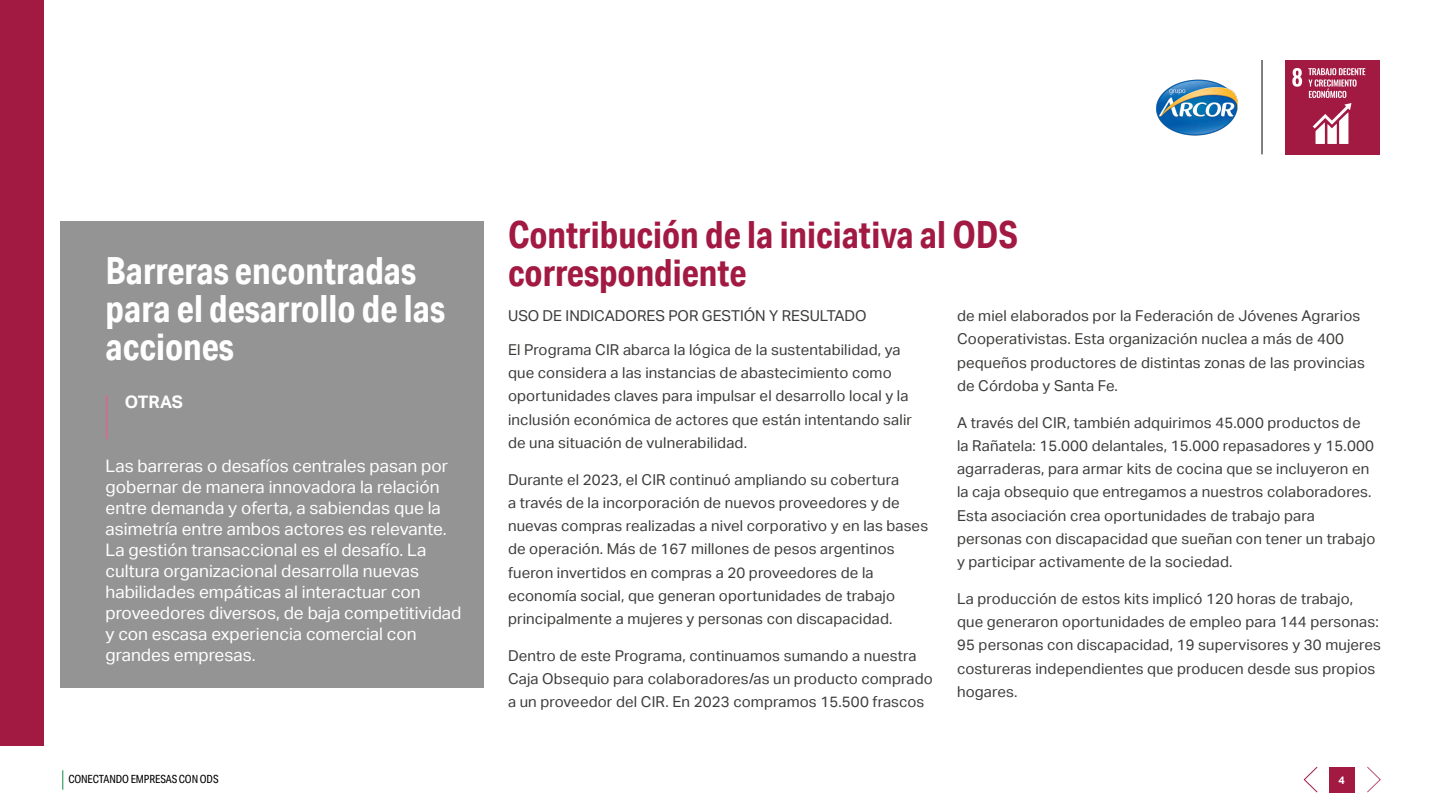
<style>
.page{position:relative;width:1440px;height:810px;background:#fff}
.page>*{position:absolute;margin:0;border:0;box-sizing:border-box;transform-origin:0 0}
.t1{font:700 37.5px/38.2px "Aktiv Grotesk Cd";color:#fff}
.t2{font:700 37.5px/38.2px "Aktiv Grotesk Cd";color:#a21942}
.t3{font:17.25px/21px "Aktiv Grotesk";color:#fff}
.t4{font:700 17.25px "Aktiv Grotesk";letter-spacing:-.01em;color:#fff}
.t5{font:15px/23.2px "Aktiv Grotesk";letter-spacing:.01em;color:#3c3c3b}
.t6{font:11.25px "Aktiv Grotesk Cd";letter-spacing:-.01em;color:#000}
.t7{font:700 10.88px "Aktiv Grotesk";color:#fff}
</style>
<div class="page">
<svg style="left:62px;top:770px;width:1px;height:20px"></svg>
<div style="left:1329px;top:767px;width:25px;height:26px;background:#a21942"></div>
<img style="left:1285px;top:60px;width:95px;height:95px">
<hr style="left:1262px;top:60px;width:1px;height:94px;background:#000">
<svg style="left:1303px;top:766px;width:15px;height:27px"></svg>
<svg style="left:1367px;top:766px;width:14px;height:27px"></svg>
<img style="left:1156px;top:79px;width:82px;height:57px">
<div style="left:0;top:0;width:44px;height:746px;background:#a21942"></div>
<div style="left:60px;top:221px;width:424px;height:467px;background:#949494"></div>
<hr style="left:106px;top:395px;width:2px;height:44px;background:#c7758e">
<h1 class="t1" style="left:106px;top:251px;width:341px">Barreras encontradas para el desarrollo de las acciones</h1>
<p class="t4" style="left:125px;top:392px;width:60px">OTRAS</p>
<p class="t3" style="left:106px;top:456px;width:357px">Las barreras o desafíos centrales pasan por gobernar de manera innovadora la relación entre demanda y oferta, a sabiendas que la asimetría entre ambos actores es relevante.<br>La gestión transaccional es el desafío. La cultura organizacional desarrolla nuevas habilidades empáticas al interactuar con proveedores diversos, de baja competitividad y con escasa experiencia comercial con grandes empresas.</p>
<h1 class="t2" style="left:508px;top:215px;width:512px">Contribución de la iniciativa al ODS correspondiente</h1>
<p class="t5" style="left:508px;top:304px;width:360px">USO DE INDICADORES POR GESTIÓN Y RESULTADO</p>
<p class="t5" style="left:508px;top:338px;width:406px">El Programa CIR abarca la lógica de la sustentabilidad, ya que considera a las instancias de abastecimiento como oportunidades claves para impulsar el desarrollo local y la inclusión económica de actores que están intentando salir de una situación de vulnerabilidad.</p>
<p class="t5" style="left:508px;top:468px;width:422px">Durante el 2023, el CIR continuó ampliando su cobertura<br>a través de la incorporación de nuevos proveedores y de nuevas compras realizadas a nivel corporativo y en las bases de operación. Más de 167 millones de pesos argentinos fueron invertidos en compras a 20 proveedores de la economía social, que generan oportunidades de trabajo principalmente a mujeres y personas con discapacidad.</p>
<p class="t5" style="left:508px;top:644px;width:426px">Dentro de este Programa, continuamos sumando a nuestra<br>Caja Obsequio para colaboradores/as un producto comprado a un proveedor del CIR. En 2023 compramos 15.500 frascos</p>
<p class="t5" style="left:957px;top:304px;width:409px">de miel elaborados por la Federación de Jóvenes Agrarios Cooperativistas. Esta organización nuclea a más de 400 pequeños productores de distintas zonas de las provincias de Córdoba y Santa Fe.</p>
<p class="t5" style="left:957px;top:411px;width:420px">A través del CIR, también adquirimos 45.000 productos de la Rañatela: 15.000 delantales, 15.000 repasadores y 15.000 agarraderas, para armar kits de cocina que se incluyeron en la caja obsequio que entregamos a nuestros colaboradores.<br>Esta asociación crea oportunidades de trabajo para personas con discapacidad que sueñan con tener un trabajo y participar activamente de la sociedad.</p>
<p class="t5" style="left:957px;top:587px;width:425px">La producción de estos kits implicó 120 horas de trabajo, que generaron oportunidades de empleo para 144 personas:<br>95 personas con discapacidad, 19 supervisores y 30 mujeres costureras independientes que producen desde sus propios hogares.</p>
<p class="t6" style="left:68px;top:773px;width:152px">CONECTANDO EMPRESAS CON ODS</p>
<p class="t7" style="left:1338px;top:774px;width:8px">4</p>
</div>
